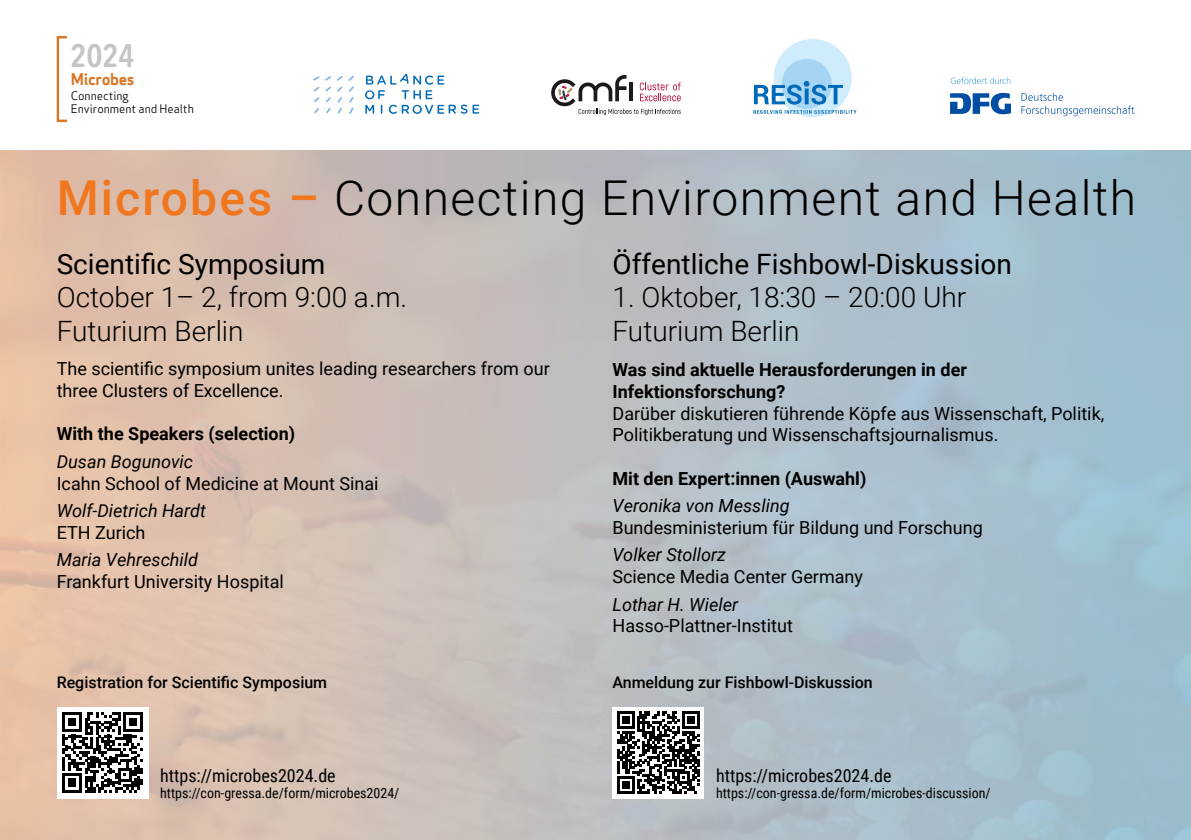
<style>
.page{position:relative;width:1191px;height:840px;background:#fff}
.page>*{position:absolute;margin:0;border:0;box-sizing:border-box;transform-origin:0 0}
.t1{font:300 48px "Roboto";letter-spacing:.03em;color:#000}
.t2{font:600 32.2px "Avenir Next Condensed";color:#c3c4c4}
.t3{font:300 28px/33.6px "Roboto";color:#000}
.t4{font:28px "Roboto";color:#000}
.t5{font:18px/21.6px "Roboto";color:#000}
.t6{font:700 18px/21.6px "Roboto";color:#000}
.t7{font:italic 18px "Roboto";color:#000}
.t8{font:18px "Roboto Condensed";color:#000}
.t9{font:500 16px "Roboto";color:#000}
.t10{font:700 15.8px "Apex Sans";letter-spacing:-.02em;color:#da7624}
.t11{font:14px "Roboto Condensed";color:#000}
.t12{font:11.6px/13.8px "Apex Sans";color:#000}
.s1{font-size:11.8px}
.s2{font-weight:500;color:#f1771e}
</style>
<div class="page">
<div style="left:0;top:150px;width:1191px;height:689px;background:linear-gradient(to right,#e8c0a8,#97bed5)"></div>
<svg style="left:57px;top:36px;width:10px;height:86px"></svg>
<div style="left:57px;top:706px;width:91px;height:92px;background:#fff"></div>
<svg style="left:63px;top:712px;width:80px;height:80px"></svg>
<div style="left:612px;top:706px;width:92px;height:92px;background:#fff"></div>
<svg style="left:617px;top:711px;width:82px;height:82px"></svg>
<svg style="left:551px;top:75px;width:130px;height:40px"></svg>
<svg style="left:313px;top:75px;width:41px;height:39px"></svg>
<svg style="left:365px;top:74px;width:114px;height:40px"></svg>
<div style="left:773px;top:39px;width:78px;height:78px;background:#ceecfb;border-radius:50%"></div>
<div style="left:781px;top:59px;width:50px;height:50px;background:#a5d5f3;border-radius:50%"></div>
<svg style="left:753px;top:81px;width:103px;height:33px"></svg>
<svg style="left:950px;top:93px;width:61px;height:21px"></svg>
<svg style="left:1021px;top:93px;width:113px;height:23px"></svg>
<svg style="left:950px;top:77px;width:60px;height:7px"></svg>
<h2 class="t2" style="left:70px;top:28px;width:66px">2024</h2>
<p class="t10" style="left:71px;top:69px;width:65px">Microbes</p>
<p class="t12" style="left:71px;top:87px;width:125px">Connecting<br>Environment and Healt<span class="s1">h</span></p>
<h1 class="t1" style="left:57px;top:164px;width:1080px"><span class="s2">Microbes –</span> Connecting Environment and Health</h1>
<h3 class="t4" style="left:57px;top:244px;width:270px">Scientific Symposium</h3>
<h3 class="t3" style="left:57px;top:279px;width:352px">October 1– 2, from 9:00 a.m.<br>Futurium Berlin</h3>
<p class="t5" style="left:57px;top:357px;width:494px">The scientific symposium unites leading researchers from our three Clusters of Excellence.</p>
<p class="t6" style="left:57px;top:422px;width:240px">With the Speakers (selection)</p>
<p class="t7" style="left:57px;top:448px;width:138px">Dusan Bogunovic</p>
<p class="t5" style="left:57px;top:471px;width:323px">Icahn School of Medicine at Mount Sinai</p>
<p class="t7" style="left:57px;top:498px;width:151px">Wolf-Dietrich Hardt</p>
<p class="t5" style="left:57px;top:520px;width:90px">ETH Zurich</p>
<p class="t7" style="left:57px;top:547px;width:143px">Maria Vehreschild</p>
<p class="t5" style="left:57px;top:570px;width:229px">Frankfurt University Hospital</p>
<h3 class="t4" style="left:612px;top:244px;width:401px">Öffentliche Fishbowl-Diskussion</h3>
<h3 class="t3" style="left:612px;top:279px;width:355px">1. Oktober, 18:30 – 20:00 Uhr<br>Futurium Berlin</h3>
<p class="t6" style="left:612px;top:358px;width:356px">Was sind aktuelle Herausforderungen in der<br>Infektionsforschung?</p>
<p class="t5" style="left:612px;top:401px;width:493px">Darüber diskutieren führende Köpfe aus Wissenschaft, Politik,<br>Politikberatung und Wissenschaftsjournalismus.</p>
<p class="t6" style="left:612px;top:466px;width:255px">Mit den Expert:innen (Auswahl)</p>
<p class="t7" style="left:612px;top:493px;width:179px">Veronika von Messling</p>
<p class="t5" style="left:612px;top:515px;width:372px">Bundesministerium für Bildung und Forschung</p>
<p class="t7" style="left:612px;top:542px;width:115px">Volker Stollorz</p>
<p class="t5" style="left:612px;top:565px;width:252px">Science Media Center Germany</p>
<p class="t7" style="left:612px;top:591px;width:127px">Lothar H. Wieler</p>
<p class="t5" style="left:612px;top:614px;width:182px">Hasso-Plattner-Institut</p>
<p class="t9" style="left:57px;top:671px;width:272px">Registration for Scientific Symposium</p>
<p class="t9" style="left:612px;top:671px;width:262px">Anmeldung zur Fishbowl-Diskussion</p>
<p class="t8" style="left:160px;top:762px;width:177px">https://microbes2024.de</p>
<p class="t11" style="left:160px;top:783px;width:241px">https://con-gressa.de/form/microbes2024/</p>
<p class="t8" style="left:716px;top:762px;width:177px">https://microbes2024.de</p>
<p class="t11" style="left:716px;top:783px;width:276px">https://con-gressa.de/form/microbes-discussion/</p>
</div>
